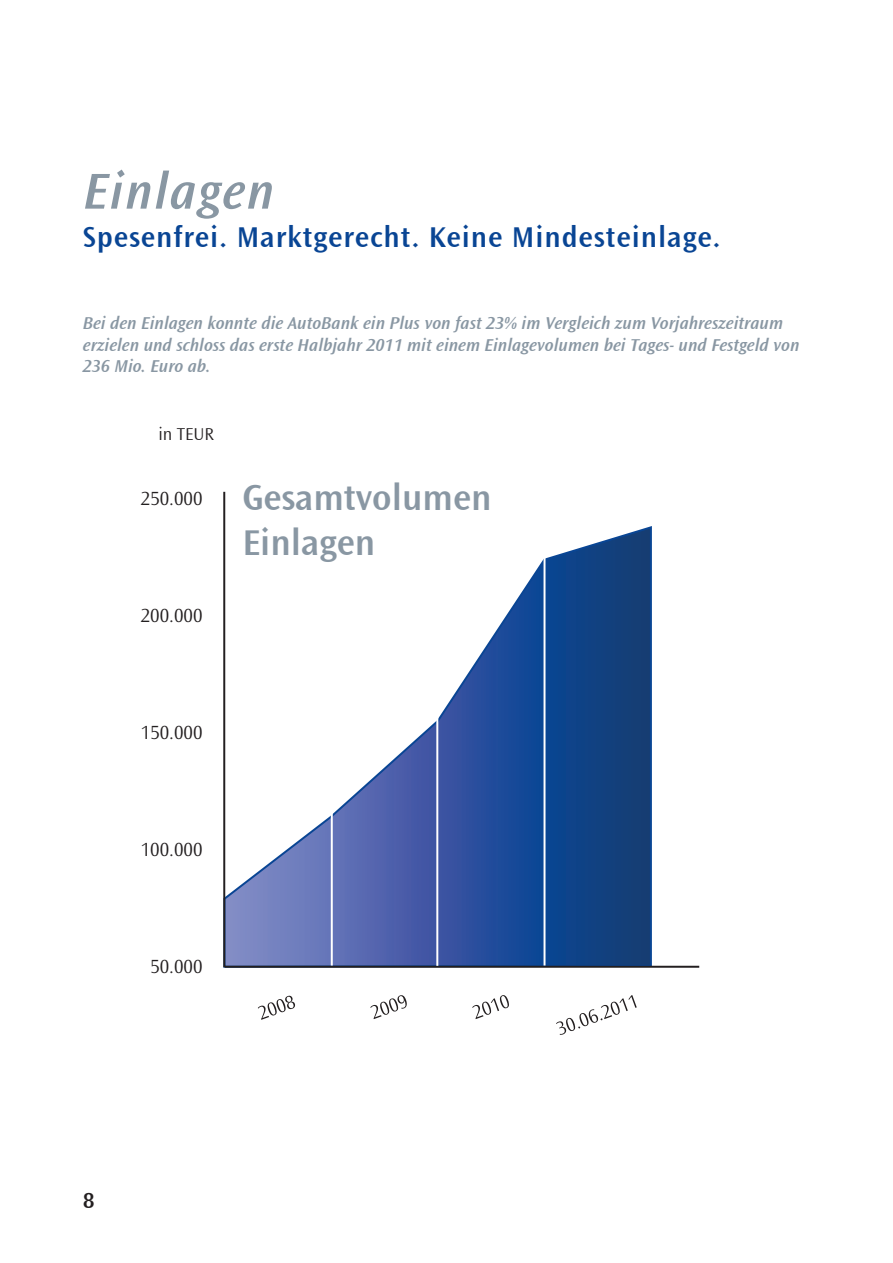
<style>
.page{position:relative;width:893px;height:1263px;background:#fff}
.page>*{position:absolute;margin:0;border:0;box-sizing:border-box;transform-origin:0 0}
.t1{font:italic 600 52.5px "Ocean Sans";letter-spacing:.03em;color:#8997a3}
.t2{font:600 37.5px/45px "Ocean Sans";color:#8997a3}
.t3{font:600 30px "Ocean Sans";letter-spacing:.03em;color:#094594}
.t4{font:600 22.5px "Ocean Sans";color:#231f20}
.t5{font:300 19.8px "Ocean Sans";color:#231f20}
.t6{font:italic 600 18px/21.6px "Ocean Sans";color:#8997a3}
.t7{font:300 18px "Ocean Sans";color:#231f20}
</style>
<div class="page">
<svg style="left:223px;top:525px;width:430px;height:443px"></svg>
<hr style="left:225px;top:966px;width:474px;height:2px;background:#231f20">
<hr style="left:223px;top:492px;width:2px;height:475px;background:#231f20">
<hr style="left:331px;top:735px;width:2px;height:230px;background:#fff">
<hr style="left:436px;top:652px;width:2px;height:314px;background:#fff">
<hr style="left:543px;top:544px;width:2px;height:421px;background:#fff">
<svg style="left:472px;top:995px;width:37px;height:24px"></svg>
<svg style="left:370px;top:995px;width:37px;height:24px"></svg>
<svg style="left:258px;top:996px;width:37px;height:24px"></svg>
<svg style="left:556px;top:995px;width:81px;height:40px"></svg>
<h1 class="t1" style="left:83px;top:161px;width:193px">Einlagen</h1>
<h3 class="t3" style="left:83px;top:220px;width:639px">Spesenfrei. Marktgerecht. Keine Mindesteinlage.</h3>
<p class="t6" style="left:83px;top:312px;width:718px">Bei den Einlagen konnte die AutoBank ein Plus von fast 23% im Vergleich zum Vorjahreszeitraum erzielen und schloss das erste Halbjahr 2011 mit einem Einlagevolumen bei Tages- und Festgeld von<br>236 Mio. Euro ab.</p>
<p class="t7" style="left:158px;top:423px;width:57px">in TEUR</p>
<p class="t5" style="left:141px;top:487px;width:63px">250.000</p>
<p class="t5" style="left:141px;top:604px;width:63px">200.000</p>
<h2 class="t2" style="left:242px;top:475px;width:251px">Gesamtvolumen<br>Einlagen</h2>
<p class="t5" style="left:141px;top:721px;width:63px">150.000</p>
<p class="t5" style="left:141px;top:838px;width:63px">100.000</p>
<p class="t5" style="left:150px;top:955px;width:54px">50.000</p>
<p class="t4" style="left:83px;top:1187px;width:13px">8</p>
</div>
